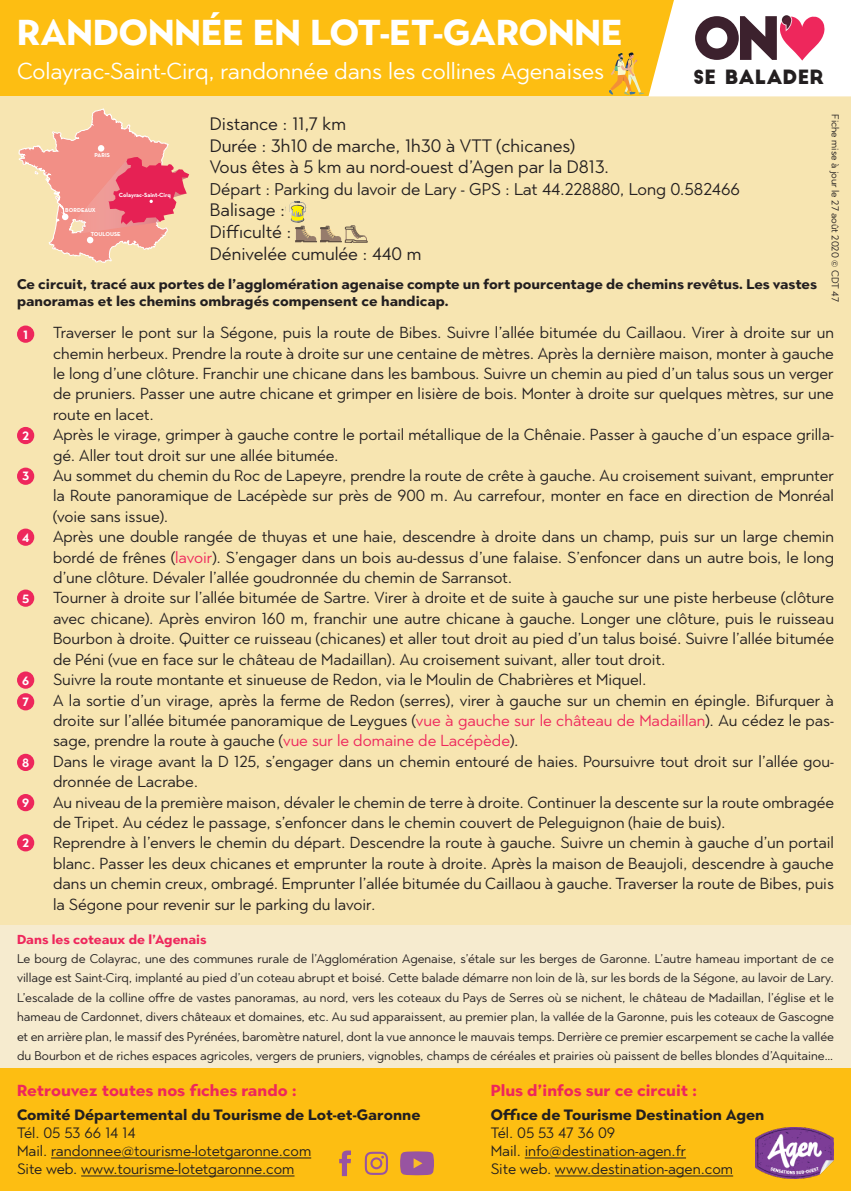
<style>
.page{position:relative;width:851px;height:1191px;background:#fff}
.page>*{position:absolute;margin:0;border:0;box-sizing:border-box;transform-origin:0 0}
.t1{font:700 36px "Town 80 Text";color:#fff}
.t2{font:23px "Town 80 Text";color:#fff}
.t3{font:19.2px "Big John";color:#231f20}
.t4{font:18px "Town 80 Text";color:#231f20}
.t5{font:17px "Town 80 Text";color:#231f20}
.t6{font:16px/20.4px "Town 80 Text";color:#231f20;text-align:justify}
.t7{font:700 16px "Town 80 Text";color:#ee275c}
.t8{font:15px "Town 80 Text";color:#231f20}
.t9{font:700 15px "Town 80 Text";color:#231f20}
.t10{font:700 14px/16.8px "Town 80 Text";color:#231f20}
.t11{font:700 13px "Town 80 Text";color:#ee275c}
.t12{font:12.6px/19.4px "Town 80 Text";color:#231f20;text-align:justify}
.t13{font:700 12px "Town 80 Text";color:#fff}
.t14{font:10px "Town 80 Text";color:#231f20}
.t15{font:700 6.2px "Neutra Text";color:#fff}
.t16{font:700 5.8px "Neutra Text";color:#fff}
.s1{color:#ee275c}
</style>
<div class="page">
<div style="left:0;top:0;width:850px;height:96px;background:#fdbe12"></div>
<div style="left:0;top:1063px;width:850px;height:128px;background:#fdbe12"></div>
<div style="left:0;top:96px;width:850px;height:837px;background:#f7e5b1"></div>
<svg style="left:609px;top:0;width:241px;height:96px"></svg>
<svg style="left:18px;top:108px;width:171px;height:155px"></svg>
<div style="left:0;top:925px;width:850px;height:143px;background:#f6ebcf"></div>
<hr style="left:51px;top:1157px;width:260px;height:1px;background:#231f20">
<hr style="left:81px;top:1175px;width:213px;height:1px;background:#231f20">
<hr style="left:524px;top:1157px;width:162px;height:1px;background:#231f20">
<hr style="left:555px;top:1175px;width:178px;height:1px;background:#231f20">
<svg style="left:400px;top:1151px;width:34px;height:24px"></svg>
<svg style="left:339px;top:1150px;width:12px;height:26px"></svg>
<svg style="left:365px;top:1151px;width:23px;height:23px"></svg>
<div style="left:17px;top:325px;width:17px;height:18px;background:#ee275c;border-radius:50%"></div>
<div style="left:17px;top:427px;width:17px;height:17px;background:#ee275c;border-radius:50%"></div>
<div style="left:17px;top:467px;width:17px;height:18px;background:#ee275c;border-radius:50%"></div>
<div style="left:17px;top:528px;width:17px;height:18px;background:#ee275c;border-radius:50%"></div>
<div style="left:17px;top:589px;width:17px;height:18px;background:#ee275c;border-radius:50%"></div>
<div style="left:17px;top:671px;width:17px;height:17px;background:#ee275c;border-radius:50%"></div>
<div style="left:17px;top:693px;width:17px;height:17px;background:#ee275c;border-radius:50%"></div>
<div style="left:17px;top:754px;width:17px;height:17px;background:#ee275c;border-radius:50%"></div>
<img style="left:755px;top:1127px;width:78px;height:51px">
<svg style="left:289px;top:201px;width:78px;height:41px"></svg>
<div style="left:17px;top:794px;width:17px;height:17px;background:#ee275c;border-radius:50%"></div>
<div style="left:17px;top:834px;width:17px;height:17px;background:#ee275c;border-radius:50%"></div>
<p class="t1" style="left:17px;top:9px;width:607px">RANDONNÉE EN LOT-ET-GARONNE</p>
<p class="t2" style="left:17px;top:56px;width:588px">Colayrac-Saint-Cirq, randonnée dans les collines Agenaises</p>
<p class="t3" style="left:693px;top:68px;width:132px">SE BALADER</p>
<p class="t14" style="left:841px;top:114px;width:189px;rotate:90deg">Fiche mise à jour le 27 août 2020 © CDT 47</p>
<p class="t4" style="left:210px;top:112px;width:138px">Distance : 11,7 km</p>
<p class="t4" style="left:210px;top:134px;width:366px">Durée : 3h10 de marche, 1h30 à VTT (chicanes)</p>
<p class="t4" style="left:210px;top:155px;width:400px">Vous êtes à 5 km au nord-ouest d’Agen par la D813.</p>
<p class="t5" style="left:210px;top:178px;width:531px">Départ : Parking du lavoir de Lary - GPS : Lat 44.228880, Long 0.582466</p>
<p class="t4" style="left:210px;top:198px;width:77px">Balisage :</p>
<p class="t4" style="left:210px;top:220px;width:83px">Difficulté :</p>
<p class="t4" style="left:210px;top:242px;width:213px">Dénivelée cumulée : 440 m</p>
<p class="t10" style="left:17px;top:275px;width:801px">Ce circuit, tracé aux portes de l’agglomération agenaise compte un fort pourcentage de chemins revêtus. Les vastes panoramas et les chemins ombragés compensent ce handicap.</p>
<p class="t6" style="left:53px;top:322px;width:782px;text-indent:-36px">• Traverser le pont sur la Ségone, puis la route de Bibes. Suivre l’allée bitumée du Caillaou. Virer à droite sur un chemin herbeux. Prendre la route à droite sur une centaine de mètres. Après la dernière maison, monter à gauche le long d’une clôture. Franchir une chicane dans les bambous. Suivre un chemin au pied d’un talus sous un verger de pruniers. Passer une autre chicane et grimper en lisière de bois. Monter à droite sur quelques mètres, sur une route en lacet.</p>
<p class="t6" style="left:53px;top:424px;width:782px;text-indent:-36px">• Après le virage, grimper à gauche contre le portail métallique de la Chênaie. Passer à gauche d’un espace grilla&shy;gé. Aller tout droit sur une allée bitumée.</p>
<p class="t6" style="left:53px;top:465px;width:782px;text-indent:-36px">• Au sommet du chemin du Roc de Lapeyre, prendre la route de crête à gauche. Au croisement suivant, emprunter la Route panoramique de Lacépède sur près de 900 m. Au carrefour, monter en face en direction de Monréal (voie sans issue).</p>
<p class="t6" style="left:53px;top:526px;width:782px;text-indent:-36px">• Après une double rangée de thuyas et une haie, descendre à droite dans un champ, puis sur un large chemin bordé de frênes (<span class="s1">lavoir</span>). S’engager dans un bois au-dessus d’une falaise. S’enfoncer dans un autre bois, le long d’une clôture. Dévaler l’allée goudronnée du chemin de Sarransot.</p>
<p class="t6" style="left:53px;top:587px;width:782px;text-indent:-36px">• Tourner à droite sur l’allée bitumée de Sartre. Virer à droite et de suite à gauche sur une piste herbeuse (clôture avec chicane). Après environ 160 m, franchir une autre chicane à gauche. Longer une clôture, puis le ruisseau Bourbon à droite. Quitter ce ruisseau (chicanes) et aller tout droit au pied d’un talus boisé. Suivre l’allée bitumée de Péni (vue en face sur le château de Madaillan). Au croisement suivant, aller tout droit.</p>
<p class="t6" style="left:17px;top:669px;width:631px">• Suivre la route montante et sinueuse de Redon, via le Moulin de Chabrières et Miquel.</p>
<p class="t6" style="left:53px;top:689px;width:782px;text-indent:-36px">• A la sortie d’un virage, après la ferme de Redon (serres), virer à gauche sur un chemin en épingle. Bifurquer à droite sur l’allée bitumée panoramique de Leygues (<span class="s1">vue à gauche sur le château de Madaillan</span>). Au cédez le pas&shy;sage, prendre la route à gauche (<span class="s1">vue sur le domaine de Lacépède</span>).</p>
<p class="t6" style="left:53px;top:751px;width:782px;text-indent:-36px">• Dans le virage avant la D 125, s’engager dans un chemin entouré de haies. Poursuivre tout droit sur l’allée gou&shy;dronnée de Lacrabe.</p>
<p class="t6" style="left:53px;top:791px;width:782px;text-indent:-36px">• Au niveau de la première maison, dévaler le chemin de terre à droite. Continuer la descente sur la route ombragée de Tripet. Au cédez le passage, s’enfoncer dans le chemin couvert de Peleguignon (haie de buis).</p>
<p class="t6" style="left:53px;top:832px;width:782px;text-indent:-36px">• Reprendre à l’envers le chemin du départ. Descendre la route à gauche. Suivre un chemin à gauche d’un portail blanc. Passer les deux chicanes et emprunter la route à droite. Après la maison de Beaujoli, descendre à gauche dans un chemin creux, ombragé. Emprunter l’allée bitumée du Caillaou à gauche. Traverser la route de Bibes, puis la Ségone pour revenir sur le parking du lavoir.</p>
<p class="t11" style="left:17px;top:930px;width:191px">Dans les coteaux de l’Agenais</p>
<p class="t12" style="left:17px;top:948px;width:818px">Le bourg de Colayrac, une des communes rurale de l’Agglomération Agenaise, s’étale sur les berges de Garonne. L’autre hameau important de ce village est Saint-Cirq, implanté au pied d’un coteau abrupt et boisé. Cette balade démarre non loin de là, sur les bords de la Ségone, au lavoir de Lary.<br>L’escalade de la colline offre de vastes panoramas, au nord, vers les coteaux du Pays de Serres où se nichent, le château de Madaillan, l’église et le hameau de Cardonnet, divers châteaux et domaines, etc. Au sud apparaissent, au premier plan, la vallée de la Garonne, puis les coteaux de Gascogne et en arrière plan, le massif des Pyrénées, baromètre naturel, dont la vue annonce le mauvais temps. Derrière ce premier escarpement se cache la vallée du Bourbon et de riches espaces agricoles, vergers de pruniers, vignobles, champs de céréales et prairies où paissent de belles blondes d’Aquitaine…</p>
<p class="t7" style="left:17px;top:1080px;width:281px">Retrouvez toutes nos fiches rando :</p>
<p class="t9" style="left:17px;top:1105px;width:405px">Comité Départemental du Tourisme de Lot-et-Garonne</p>
<p class="t8" style="left:17px;top:1123px;width:120px">Tél. 05 53 66 14 14</p>
<p class="t8" style="left:17px;top:1141px;width:296px">Mail. randonnee@tourisme-lotetgaronne.com</p>
<p class="t8" style="left:17px;top:1159px;width:279px">Site web. www.tourisme-lotetgaronne.com</p>
<p class="t16" style="left:94px;top:152px;width:17px">PARIS</p>
<p class="t15" style="left:119px;top:191px;width:53px">Colayrac-Saint-Cirq</p>
<p class="t16" style="left:65px;top:207px;width:32px">BORDEAUX</p>
<p class="t16" style="left:91px;top:230px;width:32px">TOULOUSE</p>
<p class="t13" style="left:23px;top:327px;width:6px">1</p>
<p class="t13" style="left:22px;top:428px;width:8px">2</p>
<p class="t13" style="left:22px;top:468px;width:9px">3</p>
<p class="t13" style="left:22px;top:530px;width:9px">4</p>
<p class="t13" style="left:22px;top:591px;width:9px">5</p>
<p class="t13" style="left:22px;top:672px;width:9px">6</p>
<p class="t13" style="left:22px;top:694px;width:8px">7</p>
<p class="t13" style="left:22px;top:755px;width:9px">8</p>
<p class="t13" style="left:22px;top:795px;width:9px">9</p>
<p class="t13" style="left:22px;top:835px;width:8px">2</p>
<p class="t7" style="left:490px;top:1080px;width:208px">Plus d’infos sur ce circuit :</p>
<p class="t9" style="left:490px;top:1105px;width:275px">Office de Tourisme Destination Agen</p>
<p class="t8" style="left:490px;top:1123px;width:126px">Tél. 05 53 47 36 09</p>
<p class="t8" style="left:490px;top:1141px;width:197px">Mail. info@destination-agen.fr</p>
<p class="t8" style="left:490px;top:1159px;width:244px">Site web. www.destination-agen.com</p>
</div>
